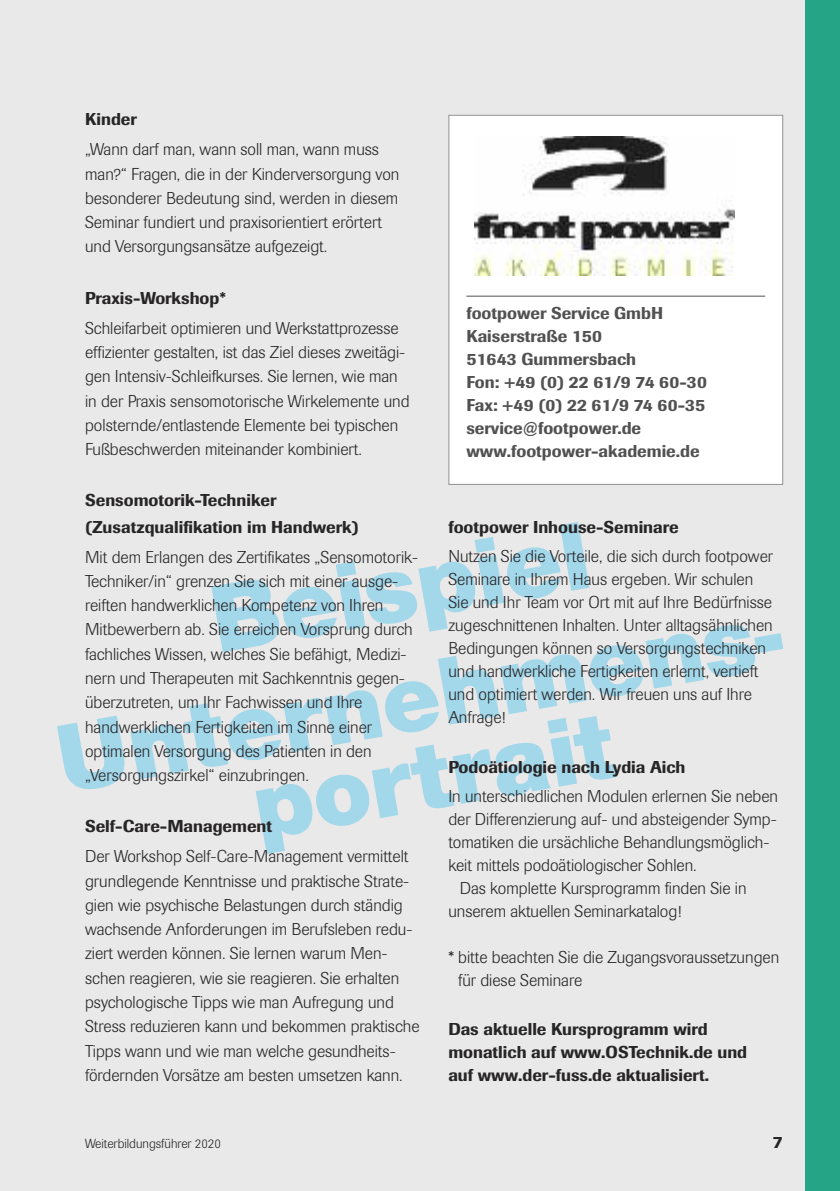
<style>
.page{position:relative;width:840px;height:1191px;background:#fff}
.page>*{position:absolute;margin:0;border:0;box-sizing:border-box;transform-origin:0 0}
.t1{font:300 17px/24.2px "Imago";color:#272526}
.t2{font:500 17px/23px "Imago";color:#272526}
.t3{font:500 17px/23px "Imago";color:#525152}
.t4{font:300 13px "Imago";color:#272526}
</style>
<div class="page">
<div style="left:0;top:0;width:839px;height:1191px;background:#e9e9e9"></div>
<div style="left:805px;top:0;width:34px;height:1191px;background:#25a586"></div>
<svg style="left:211px;top:522px;width:378px;height:101px"></svg>
<svg style="left:57px;top:623px;width:725px;height:166px"></svg>
<svg style="left:255px;top:716px;width:362px;height:138px"></svg>
<div style="left:449px;top:116px;width:332px;height:368px;background:#fff"></div>
<div style="left:448px;top:115px;width:334px;height:370px;border:1px solid #939293"></div>
<hr style="left:466px;top:296px;width:298px;height:1px;background:#525152">
<img style="left:474px;top:136px;width:259px;height:139px">
<p class="t2" style="left:85px;top:110px;width:53px">Kinder</p>
<p class="t1" style="left:85px;top:139px;width:315px">„Wann darf man, wann soll man, wann muss man?“ Fragen, die in der Kinderversorgung von besonderer Bedeutung sind, werden in diesem Seminar fundiert und praxisorientiert erörtert und Versorgungsansätze aufgezeigt.</p>
<p class="t2" style="left:85px;top:288px;width:142px">Praxis-Workshop*</p>
<p class="t1" style="left:85px;top:317px;width:326px">Schleifarbeit optimieren und Werkstattprozesse effizienter gestalten, ist das Ziel dieses zweitägi&shy;gen Intensiv-Schleifkurses. Sie lernen, wie man in der Praxis sensomotorische Wirkelemente und polsternde/entlastende Elemente bei typischen Fußbeschwerden miteinander kombiniert.</p>
<p class="t2" style="left:85px;top:489px;width:275px;line-height:26.2px">Sensomotorik-Techniker (Zusatzqualifikation im Handwerk)</p>
<p class="t1" style="left:85px;top:546px;width:334px">Mit dem Erlangen des Zertifikates „Sensomotorik-Techniker/in“ grenzen Sie sich mit einer ausge&shy;reiften handwerklichen Kompetenz von Ihren Mitbewerbern ab. Sie erreichen Vorsprung durch fachliches Wissen, welches Sie befähigt, Medizi&shy;nern und Therapeuten mit Sachkenntnis gegen&shy;überzutreten, um Ihr Fachwissen und Ihre handwerklichen Fertigkeiten im Sinne einer optimalen Versorgung des Patienten in den „Versorgungszirkel“ einzubringen.</p>
<p class="t2" style="left:85px;top:816px;width:188px">Self-Care-Management</p>
<p class="t1" style="left:85px;top:846px;width:336px">Der Workshop Self-Care-Management vermittelt grundlegende Kenntnisse und praktische Strate&shy;gien wie psychische Belastungen durch ständig wachsende Anforderungen im Berufsleben redu&shy;ziert werden können. Sie lernen warum Men&shy;schen reagieren, wie sie reagieren. Sie erhalten psychologische Tipps wie man Aufregung und Stress reduzieren kann und bekommen praktische Tipps wann und wie man welche gesundheits&shy;fördernden Vorsätze am besten umsetzen kann.</p>
<p class="t3" style="left:466px;top:303px;width:242px">footpower Service GmbH<br>Kaiserstraße 150<br>51643 Gummersbach<br>Fon: +49 (0) 22 61/9 74 60-30<br>Fax: +49 (0) 22 61/9 74 60-35 service@footpower.de www.footpower-akademie.de</p>
<p class="t2" style="left:448px;top:517px;width:232px">footpower Inhouse-Seminare</p>
<p class="t1" style="left:448px;top:546px;width:326px;line-height:23px">Nutzen Sie die Vorteile, die sich durch footpower Seminare in Ihrem Haus ergeben. Wir schulen Sie und Ihr Team vor Ort mit auf Ihre Bedürfnisse zugeschnittenen Inhalten. Unter alltagsähnlichen Bedingungen können so Versorgungstechniken und handwerkliche Fertigkeiten erlernt, vertieft und optimiert werden. Wir freuen uns auf Ihre Anfrage!</p>
<p class="t2" style="left:448px;top:757px;width:238px">Podoätiologie nach Lydia Aich</p>
<p class="t1" style="left:448px;top:785px;width:331px">In unterschiedlichen Modulen erlernen Sie neben</p>
<p class="t1" style="left:448px;top:808px;width:330px">der Differenzierung auf- und absteigender Symp-</p>
<p class="t1" style="left:448px;top:831px;width:322px">tomatiken die ursächliche Behandlungsmöglich-</p>
<p class="t1" style="left:448px;top:854px;width:250px">keit mittels podoätiologischer Sohlen.</p>
<p class="t1" style="left:459px;top:877px;width:288px">Das komplette Kursprogramm finden Sie in</p>
<p class="t1" style="left:448px;top:900px;width:235px">unserem aktuellen Seminarkatalog!</p>
<p class="t1" style="left:458px;top:947px;width:322px;line-height:23px;text-indent:-10px">* bitte beachten Sie die Zugangsvoraussetzungen für diese Seminare</p>
<p class="t2" style="left:448px;top:1019px;width:300px">Das aktuelle Kursprogramm wird monatlich auf www.OSTechnik.de und auf www.der-fuss.de aktualisiert.</p>
<p class="t4" style="left:85px;top:1138px;width:137px">Weiterbildungsführer 2020</p>
<p class="t2" style="left:772px;top:1131px;width:11px">7</p>
</div>
